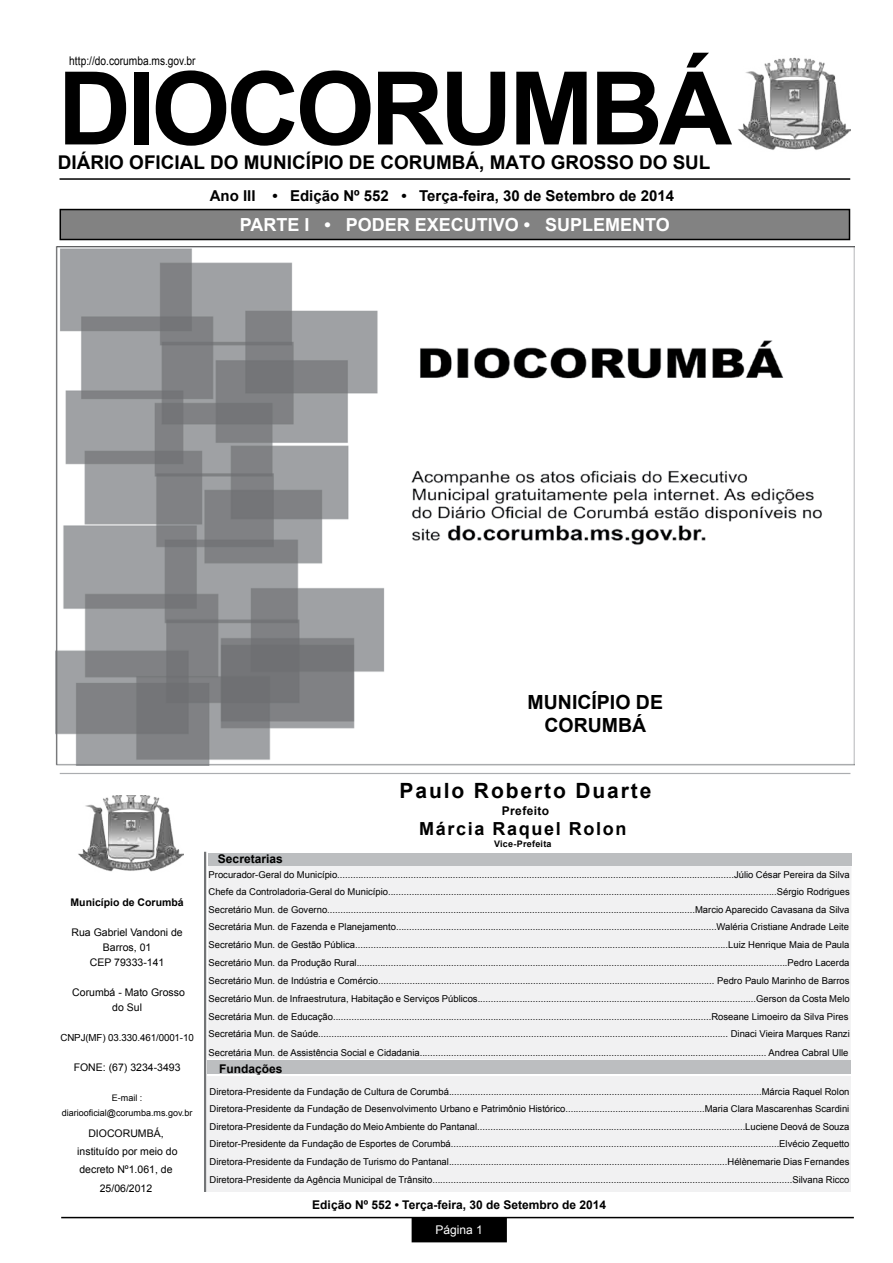
<style>
.page{position:relative;width:893px;height:1263px;background:#fff}
.page>*{position:absolute;margin:0;border:0;box-sizing:border-box;transform-origin:0 0}
.t1{font:700 101.55px "Arial";letter-spacing:-.04em;color:#000}
.t2{font:700 21px "Arial";letter-spacing:.09em;color:#000}
.t3{font:700 19.5px/23.4px "Arial";color:#000;text-align:center}
.t4{font:700 18.9px "Arial";color:#000}
.t5{font:700 18px "Arial";color:#fff}
.t6{font:700 18px "Arial";letter-spacing:.09em;color:#000}
.t7{font:700 15px "Arial";color:#000}
.t8{font:700 12px "Arial";color:#000}
.t9{font:12px "Arial";color:#000;scale:.85 1}
.t10{font:700 12px "Arial";letter-spacing:.03em;color:#000}
.t11{font:12px "Arial";color:#fff}
.t12{font:10.5px/15px "Arial";color:#000;text-align:center}
.t13{font:700 10.5px "Arial";color:#000}
.t14{font:9.75px "Arial";letter-spacing:-.01em;color:#000}
.t15{font:9.45px/17.9px "Arial";color:#000}
.t16{font:9px/15px "Arial";color:#000;text-align:center}
.t17{font:700 9px "Arial";letter-spacing:.03em;color:#000}
</style>
<div class="page">
<div style="left:412px;top:1218px;width:94px;height:23px;background:#000"></div>
<div style="left:412px;top:1217px;width:95px;height:25px;border:2px solid #000"></div>
<hr style="left:61px;top:1217px;width:793px;height:1px;background:#000">
<div style="left:207px;top:865px;width:644px;height:196px;background:#f1f1f2"></div>
<hr style="left:204px;top:852px;width:2px;height:340px;background:#737577">
<div style="left:208px;top:853px;width:644px;height:12px;background:#bcbec0"></div>
<hr style="left:60px;top:773px;width:790px;height:1px;background:#abadb0">
<img style="left:78px;top:796px;width:105px;height:76px">
<img style="left:738px;top:57px;width:112px;height:93px">
<div style="left:60px;top:210px;width:789px;height:29px;background:#828282"></div>
<div style="left:60px;top:209px;width:790px;height:31px;border:2px solid #000"></div>
<hr style="left:60px;top:178px;width:790px;height:2px;background:#000">
<div style="left:208px;top:1060px;width:643px;height:14px;background:#bcbec0"></div>
<div style="left:208px;top:1076px;width:643px;height:116px;background:#f1f1f2"></div>
<img style="left:55px;top:247px;width:800px;height:518px">
<div style="left:493px;top:689px;width:204px;height:49px;background:#fff"></div>
<h1 class="t1" style="left:58px;top:41px;width:676px">DIOCORUMBÁ</h1>
<p class="t9" style="left:69px;top:52px;width:150px">http://do.corumba.ms.gov.br</p>
<h3 class="t4" style="left:58px;top:150px;width:654px">DIÁRIO OFICIAL DO MUNICÍPIO DE CORUMBÁ, MATO GROSSO DO SUL</h3>
<h3 class="t7" style="left:210px;top:185px;width:466px">Ano III • Edição Nº 552 • Terça-feira, 30 de Setembro de 2014</h3>
<h3 class="t5" style="left:240px;top:213px;width:431px">PARTE I • PODER EXECUTIVO • SUPLEMENTO</h3>
<h3 class="t3" style="left:528px;top:691px;width:137px">MUNICÍPIO DE<br>CORUMBÁ</h3>
<p class="t13" style="left:71px;top:895px;width:115px">Município de Corumbá</p>
<p class="t12" style="left:71px;top:925px;width:113px">Rua Gabriel Vandoni de<br>Barros, 01<br>CEP 79333-141</p>
<p class="t12" style="left:72px;top:985px;width:114px">Corumbá - Mato Grosso do Sul</p>
<p class="t14" style="left:60px;top:1031px;width:135px">CNPJ(MF) 03.330.461/0001-10</p>
<p class="t12" style="left:74px;top:1060px;width:108px">FONE: (67) 3234-3493</p>
<p class="t16" style="left:62px;top:1090px;width:132px">E-mail : diariooficial@corumba.ms.gov.br</p>
<p class="t12" style="left:77px;top:1124px;width:102px;line-height:18.1px">DIOCORUMBÁ, instituído por meio do decreto Nº1.061, de<br>25/06/2012</p>
<h2 class="t2" style="left:400px;top:777px;width:253px">Paulo Roberto Duarte</h2>
<h3 class="t6" style="left:419px;top:817px;width:209px">Márcia Raquel Rolon</h3>
<p class="t17" style="left:494px;top:838px;width:59px">Vice-Prefeita</p>
<p class="t15" style="left:209px;top:866px;width:643px">Procurador-Geral do Município.......................................................................................................................................................Júlio César Pereira da Silva Chefe da Controladoria-Geral do Município....................................................................................................................................................Sérgio Rodrigues Secretário Mun. de Governo............................................................................................................................................Marcio Aparecido Cavasana da Silva Secretária Mun. de Fazenda e Planejamento..........................................................................................................................Waléria Cristiane Andrade Leite Secretário Mun. de Gestão Pública..............................................................................................................................................Luiz Henrique Maia de Paula Secretário Mun. da Produção Rural....................................................................................................................................................................Pedro Lacerda Secretário Mun. de Indústria e Comércio................................................................................................................................ Pedro Paulo Marinho de Barros Secretário Mun. de Infraestrutura, Habitação e Serviços Públicos..........................................................................................................Gerson da Costa Melo Secretária Mun. de Educação................................................................................................................................................Roseane Limoeiro da Silva Pires Secretária Mun. de Saúde............................................................................................................................................................ Dinaci Vieira Marques Ranzi Secretária Mun. de Assistência Social e Cidadania.................................................................................................................................... Andrea Cabral Ulle</p>
<p class="t10" style="left:502px;top:803px;width:49px">Prefeito</p>
<p class="t8" style="left:218px;top:851px;width:66px">Secretarias</p>
<p class="t8" style="left:219px;top:1060px;width:65px">Fundações</p>
<p class="t15" style="left:210px;top:1083px;width:641px;text-align:justify">Diretora-Presidente da Fundação de Cultura de Corumbá.......................................................................................................................Márcia Raquel Rolon Diretora-Presidente da Fundação de Desenvolvimento Urbano e Patrimônio Histórico.....................................................Maria Clara Mascarenhas Scardini Diretora-Presidente da Fundação do Meio Ambiente do Pantanal......................................................................................................Luciene Deová de Souza Diretor-Presidente da Fundação de Esportes de Corumbá.............................................................................................................................Elvécio Zequetto Diretora-Presidente da Fundação de Turismo do Pantanal..........................................................................................................Hélènemarie Dias Fernandes Diretora-Presidente da Agência Municipal de Trânsito.........................................................................................................................................Silvana Ricco</p>
<p class="t8" style="left:312px;top:1197px;width:295px">Edição Nº 552 • Terça-feira, 30 de Setembro de 2014</p>
<p class="t11" style="left:436px;top:1222px;width:49px">Página 1</p>
</div>
